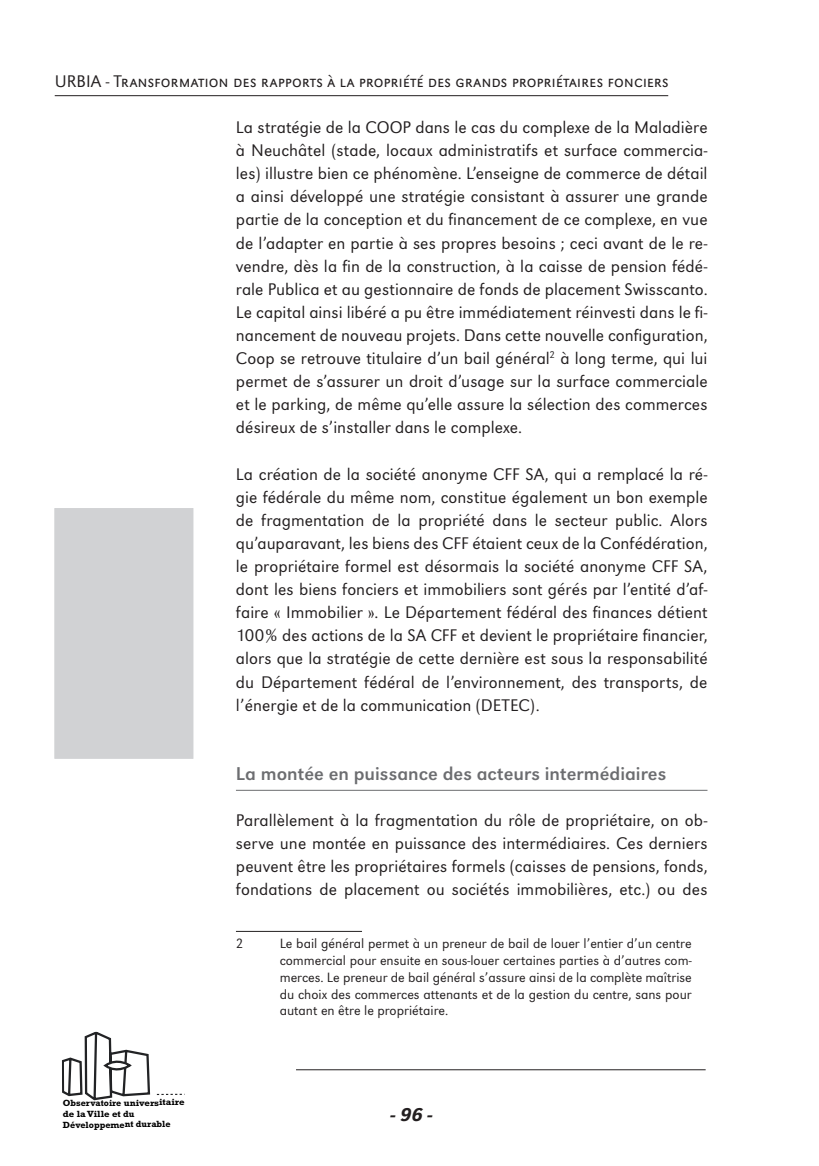
<style>
.page{position:relative;width:819px;height:1166px;background:#fff}
.page>*{position:absolute;margin:0;border:0;box-sizing:border-box;transform-origin:0 0}
.t1{font:19.25px "URW Grotesk T";color:#6c6d70}
.t2{font:italic 500 19.25px "URW Grotesk T";color:#231f20}
.t3{font:300 17.5px/23.1px "URW Grotesk T";letter-spacing:.005em;color:#231f20;text-align:justify}
.t4{font:300 17.5px "URW Grotesk SCT";letter-spacing:.005em;color:#231f20}
.t5{font:300 14px/16.8px "URW Grotesk T";color:#231f20;text-align:justify}
.t6{font:700 9.1px/10.8px "Rockwell";letter-spacing:-.005em;color:#000}
</style>
<div class="page">
<hr style="left:55px;top:95px;width:613px;height:1px;background:#231f20">
<hr style="left:296px;top:1069px;width:409px;height:1px;background:#231f20">
<svg style="left:62px;top:1031px;width:123px;height:70px"></svg>
<div style="left:54px;top:508px;width:139px;height:251px;background:#d1d2d4;border:1px solid #d1d2d4"></div>
<hr style="left:236px;top:790px;width:471px;height:1px;background:#6c6d70">
<hr style="left:236px;top:931px;width:126px;height:1px;background:#231f20">
<p class="t4" style="left:55px;top:71px;width:615px">URBIA - Transformation des rapports à la propriété des grands propriétaires fonciers</p>
<p class="t3" style="left:236px;top:115px;width:473px">La stratégie de la COOP dans le cas du complexe de la Maladière à Neuchâtel (stade, locaux administratifs et surface commercia&shy;les) illustre bien ce phénomène. L’enseigne de commerce de détail a ainsi développé une stratégie consistant à assurer une grande partie de la conception et du financement de ce complexe, en vue de l’adapter en partie à ses propres besoins ; ceci avant de le re&shy;vendre, dès la fin de la construction, à la caisse de pension fédé&shy;rale Publica et au gestionnaire de fonds de placement Swisscanto.<br>Le capital ainsi libéré a pu être immédiatement réinvesti dans le fi&shy;nancement de nouveau projets. Dans cette nouvelle configuration, Coop se retrouve titulaire d’un bail général<sup>2</sup> à long terme, qui lui permet de s’assurer un droit d’usage sur la surface commerciale et le parking, de même qu’elle assure la sélection des commerces désireux de s’installer dans le complexe.</p>
<p class="t3" style="left:236px;top:462px;width:473px">La création de la société anonyme CFF SA, qui a remplacé la ré&shy;gie fédérale du même nom, constitue également un bon exemple de fragmentation de la propriété dans le secteur public. Alors qu’auparavant, les biens des CFF étaient ceux de la Confédération, le propriétaire formel est désormais la société anonyme CFF SA, dont les biens fonciers et immobiliers sont gérés par l’entité d’af&shy;faire « Immobilier ». Le Département fédéral des finances détient 100% des actions de la SA CFF et devient le propriétaire financier, alors que la stratégie de cette dernière est sous la responsabilité du Département fédéral de l’environnement, des transports, de l’énergie et de la communication (DETEC).</p>
<p class="t1" style="left:236px;top:762px;width:432px">La montée en puissance des acteurs intermédiaires</p>
<p class="t3" style="left:236px;top:808px;width:473px">Parallèlement à la fragmentation du rôle de propriétaire, on ob&shy;serve une montée en puissance des intermédiaires. Ces derniers peuvent être les propriétaires formels (caisses de pensions, fonds, fondations de placement ou sociétés immobilières, etc.) ou des</p>
<p class="t5" style="left:236px;top:935px;width:9px">2</p>
<p class="t5" style="left:280px;top:935px;width:413px">Le bail général permet à un preneur de bail de louer l’entier d’un centre commercial pour ensuite en sous-louer certaines parties à d’autres com&shy;merces. Le preneur de bail général s’assure ainsi de la complète maîtrise du choix des commerces attenants et de la gestion du centre, sans pour autant en être le propriétaire.</p>
<p class="t6" style="left:63px;top:1097px;width:124px">Observatoire universitaire de la Ville et du<br>Développement durable</p>
<p class="t2" style="left:390px;top:1103px;width:43px">- 96 -</p>
</div>
